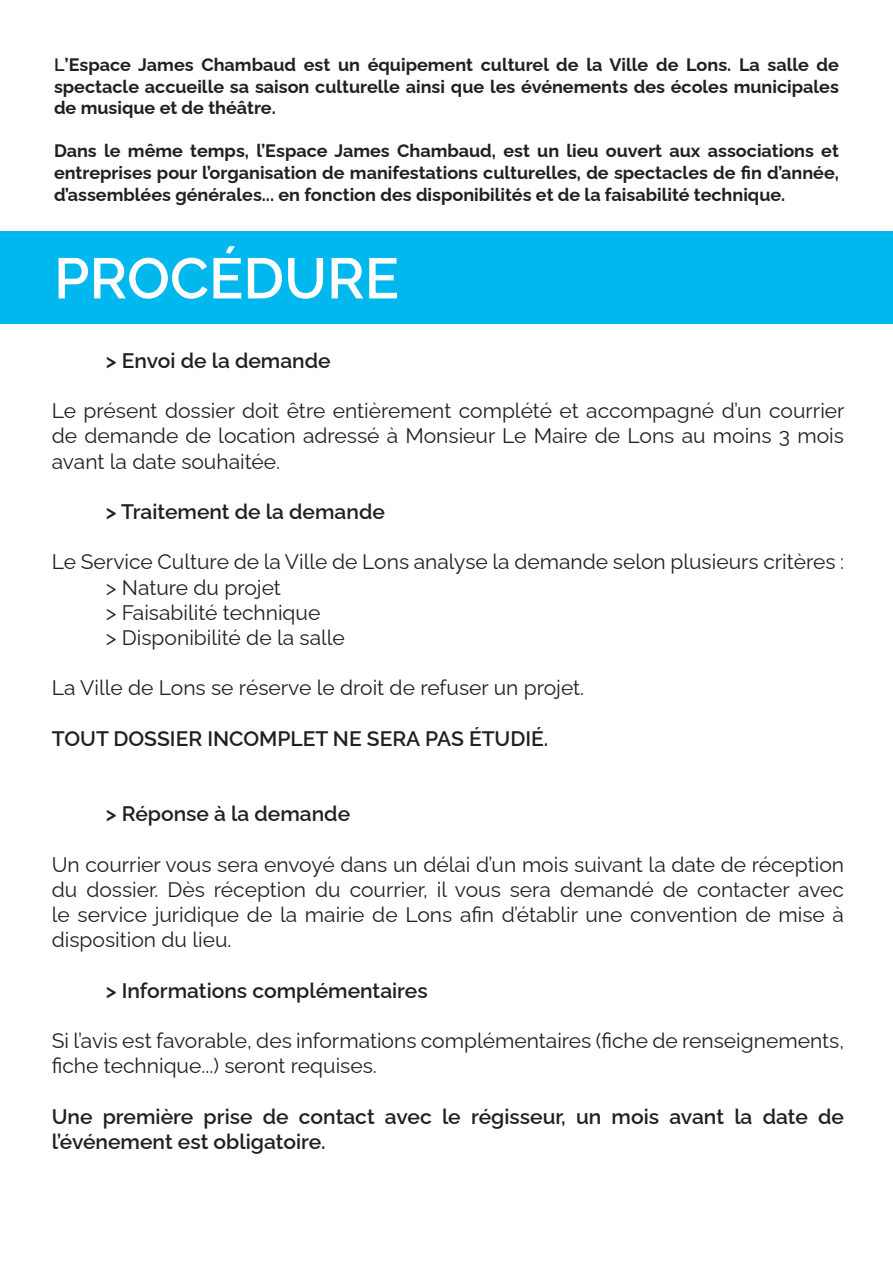
<style>
.page{position:relative;width:893px;height:1263px;background:#fff}
.page>*{position:absolute;margin:0;border:0;box-sizing:border-box;transform-origin:0 0}
.t1{font:600 57px "Raleway";color:#fff}
.t2{font:21px/25.2px "Raleway";color:#231f20;text-align:justify}
.t3{font:600 21px/25.2px "Raleway";color:#231f20}
.t4{font:700 18px/21.6px "Raleway";color:#231f20;text-align:justify}
.s1{font-weight:600}
</style>
<div class="page">
<div style="left:0;top:232px;width:893px;height:92px;background:#00b8ee"></div>
<p class="t4" style="left:54px;top:52px;width:786px"><span class="s1">L</span>’Espace James Chambaud est un équipement culturel de la Ville de Lons. La salle de spectacle accueille sa saison culturelle ainsi que les événements des écoles municipales de musique et de théâtre.</p>
<p class="t4" style="left:54px;top:138px;width:786px">Dans le même temps, l’Espace James Chambaud, est un lieu ouvert aux associations et entreprises pour l’organisation de manifestations culturelles, de spectacles de fin d’année, d’assemblées générales... en fonction des disponibilités et de la faisabilité technique.</p>
<p class="t1" style="left:54px;top:233px;width:347px">PROCÉDURE</p>
<p class="t3" style="left:106px;top:345px;width:226px">&gt; Envoi de la demande</p>
<p class="t2" style="left:52px;top:396px;width:794px">Le présent dossier doit être entièrement complété et accompagné d’un courrier de demande de location adressé à Monsieur Le Maire de Lons au moins 3 mois avant la date souhaitée.</p>
<p class="t3" style="left:106px;top:497px;width:280px">&gt; Traitement de la demande</p>
<p class="t2" style="left:52px;top:547px;width:794px">Le Service Culture de la Ville de Lons analyse la demande selon plusieurs critères :</p>
<p class="t2" style="left:106px;top:572px;width:177px">&gt; Nature du projet</p>
<p class="t2" style="left:106px;top:597px;width:216px">&gt; Faisabilité technique</p>
<p class="t2" style="left:106px;top:623px;width:240px">&gt; Disponibilité de la salle</p>
<p class="t2" style="left:52px;top:673px;width:534px">La Ville de Lons se réserve le droit de refuser un projet.</p>
<p class="t3" style="left:52px;top:723px;width:498px">TOUT DOSSIER INCOMPLET NE SERA PAS ÉTUDIÉ.</p>
<p class="t3" style="left:106px;top:799px;width:246px">&gt; Réponse à la demande</p>
<p class="t2" style="left:52px;top:849px;width:794px">Un courrier vous sera envoyé dans un délai d’un mois suivant la date de réception du dossier. Dès réception du courrier, il vous sera demandé de contacter avec le service juridique de la mairie de Lons afin d’établir une convention de mise à disposition du lieu.</p>
<p class="t3" style="left:106px;top:975px;width:323px">&gt; Informations complémentaires</p>
<p class="t2" style="left:52px;top:1026px;width:794px">Si l’avis est favorable, des informations complémentaires (fiche de renseignements, fiche technique...) seront requises.</p>
<p class="t3" style="left:52px;top:1101px;width:794px">Une première prise de contact avec le régisseur, un mois avant la date de l’événement est obligatoire.</p>
</div>
